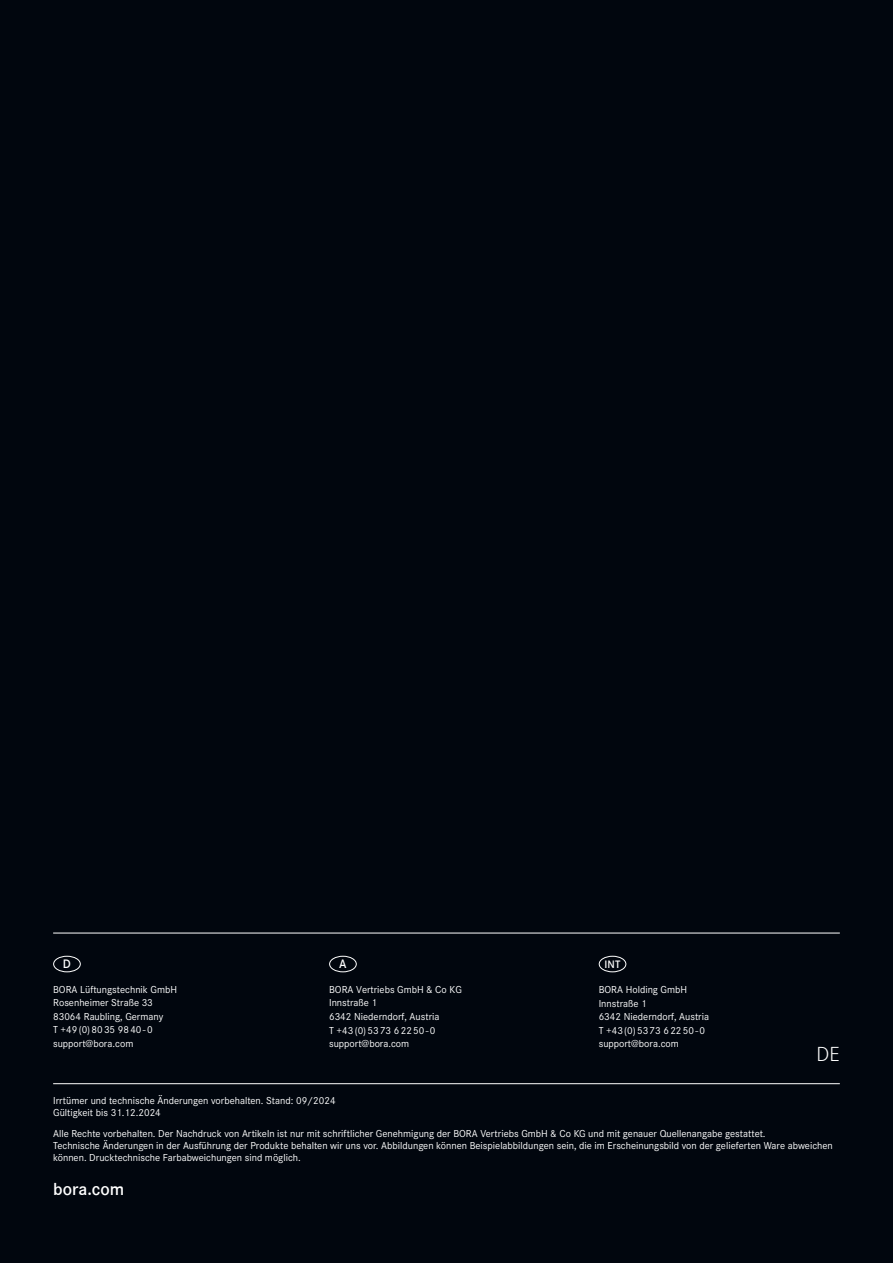
<style>
.page{position:relative;width:893px;height:1263px;background:#01060e}
.page>*{position:absolute;margin:0;border:0;box-sizing:border-box;transform-origin:0 0}
.t1{font:300 21px "Corporate S Global";color:#fff}
.t2{font:600 18px "Corporate S Global";color:#fff}
.t3{font:600 12.6px "Corporate S Global";color:#fff}
.t4{font:600 11.1px "Corporate S Global";color:#fff}
.t5{font:10.5px/13.5px "Corporate S Global";color:#fff}
</style>
<div class="page">
<hr style="left:53px;top:933px;width:787px;height:1px;background:#fff">
<hr style="left:53px;top:1083px;width:787px;height:1px;background:#fff">
<div style="left:53px;top:956px;width:28px;height:16px;border:1px solid #fff;border-radius:50%"></div>
<div style="left:329px;top:956px;width:28px;height:16px;border:1px solid #fff;border-radius:50%"></div>
<div style="left:599px;top:956px;width:27px;height:16px;border:1px solid #fff;border-radius:50%"></div>
<p class="t3" style="left:63px;top:956px;width:10px">D</p>
<p class="t5" style="left:53px;top:982px;width:126px">BORA Lüftungstechnik GmbH<br>Rosenheimer Straße 33<br>83064 Raubling, Germany<br>T +49 (0) 80 35 98 40 - 0</p>
<p class="t5" style="left:53px;top:1036px;width:82px">support@bora.com</p>
<p class="t3" style="left:339px;top:956px;width:9px">A</p>
<p class="t4" style="left:605px;top:957px;width:17px">INT</p>
<p class="t5" style="left:329px;top:982px;width:134px">BORA Vertriebs GmbH &amp; Co KG</p>
<p class="t5" style="left:329px;top:996px;width:50px">Innstraße 1</p>
<p class="t5" style="left:329px;top:1009px;width:112px">6342 Niederndorf, Austria</p>
<p class="t5" style="left:329px;top:1023px;width:108px">T +43 (0) 53 73 6 22 50 - 0</p>
<p class="t5" style="left:329px;top:1037px;width:82px">support@bora.com</p>
<p class="t5" style="left:599px;top:983px;width:90px">BORA Holding GmbH</p>
<p class="t5" style="left:599px;top:996px;width:50px">Innstraße 1</p>
<p class="t5" style="left:599px;top:1010px;width:112px">6342 Niederndorf, Austria</p>
<p class="t5" style="left:599px;top:1023px;width:108px">T +43 (0) 53 73 6 22 50 - 0</p>
<p class="t5" style="left:599px;top:1037px;width:82px">support@bora.com</p>
<p class="t1" style="left:816px;top:1039px;width:25px">DE</p>
<p class="t5" style="left:53px;top:1094px;width:284px;line-height:12px">Irrtümer und technische Änderungen vorbehalten. Stand: 09/2024<br>Gültigkeit bis 31.12.2024</p>
<p class="t5" style="left:53px;top:1127px;width:781px;line-height:12px">Alle Rechte vorbehalten. Der Nachdruck von Artikeln ist nur mit schriftlicher Genehmigung der BORA Vertriebs GmbH &amp; Co KG und mit genauer Quellenangabe gestattet.<br>Technische Änderungen in der Ausführung der Produkte behalten wir uns vor. Abbildungen können Beispielabbildungen sein, die im Erscheinungsbild von der gelieferten Ware abweichen können. Drucktechnische Farbabweichungen sind möglich.</p>
<p class="t2" style="left:53px;top:1178px;width:73px">bora.com</p>
</div>
